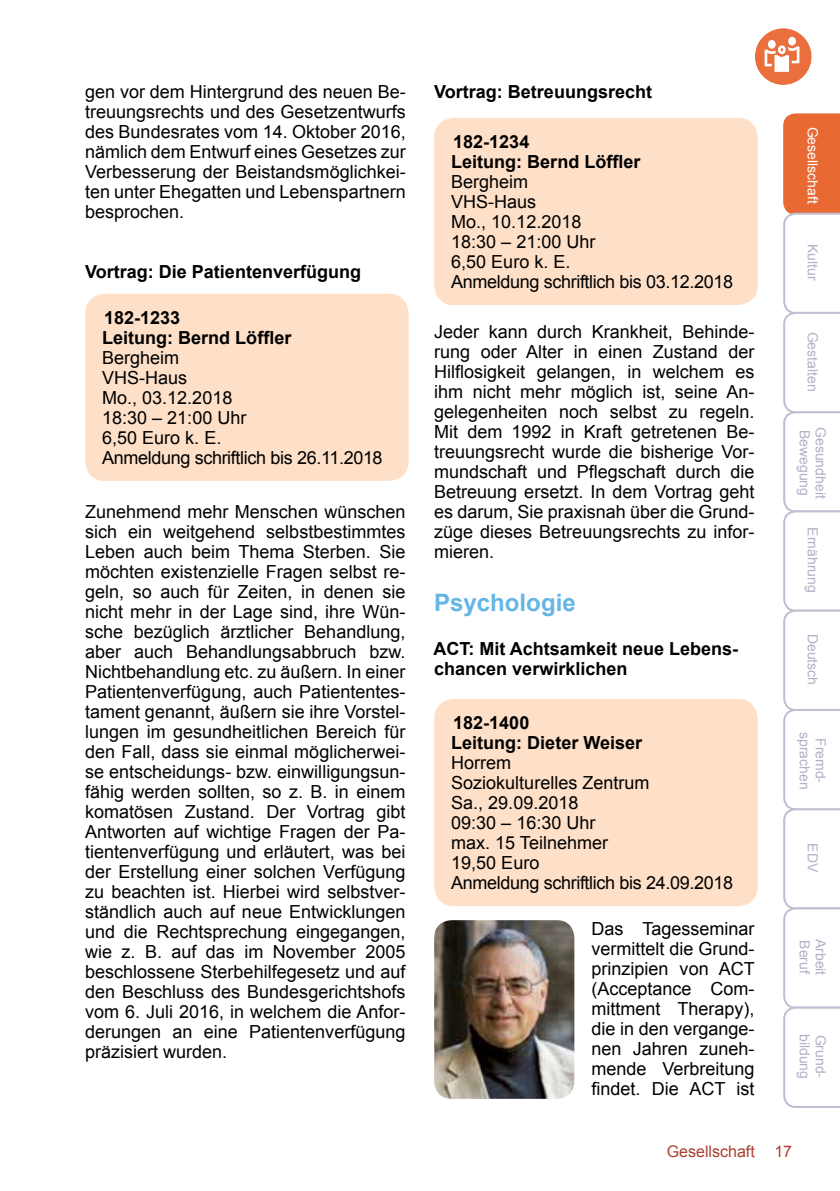
<style>
.page{position:relative;width:840px;height:1191px;background:#fff}
.page>*{position:absolute;margin:0;border:0;box-sizing:border-box;transform-origin:0 0}
.t1{font:700 24px "Arial";color:#65b6e5}
.t2{font:18px/20px "Arial";color:#000;text-align:justify}
.t3{font:700 18px/20px "Arial";color:#000}
.t4{font:16px "Arial";color:#ab4232}
.t5{font:14px/16px "Arial";color:#b0b2c7;text-align:center}
.t6{font:14px "Arial";color:#fff}
</style>
<div class="page">
<div style="left:754px;top:28px;width:57px;height:57px;background:#ea6f3d;border-radius:50%"></div>
<div style="left:767px;top:40px;width:8px;height:9px;background:#fff;border-radius:50%"></div>
<svg style="left:787px;top:37px;width:8px;height:9px"></svg>
<svg style="left:764px;top:45px;width:35px;height:27px"></svg>
<svg style="left:783px;top:113px;width:56px;height:995px"></svg>
<div style="left:85px;top:294px;width:323px;height:187px;background:#fedfc7;border-radius:20px"></div>
<div style="left:434px;top:118px;width:323px;height:187px;background:#fedfc7;border-radius:20px"></div>
<div style="left:434px;top:699px;width:323px;height:207px;background:#fedfc7;border-radius:20px"></div>
<img style="left:434px;top:920px;width:140px;height:178px">
<p class="t2" style="left:85px;top:82px;width:322px">gen vor dem Hintergrund des neuen Be&shy;treuungsrechts und des Gesetzentwurfs des Bundesrates vom 14. Oktober 2016, nämlich dem Entwurf eines Gesetzes zur Verbesserung der Beistandsmöglichkei&shy;ten unter Ehegatten und Lebenspartnern besprochen.</p>
<p class="t3" style="left:85px;top:262px;width:277px">Vortrag: Die Patientenverfügung</p>
<p class="t3" style="left:102px;top:308px;width:191px">182-1233<br>Leitung: Bernd Löffler</p>
<p class="t2" style="left:102px;top:347px;width:282px;text-align:left">Bergheim<br>VHS-Haus<br>Mo., 03.12.2018<br>18:30 – 21:00 Uhr<br>6,50 Euro k. E.<br>Anmeldung schriftlich bis 26.11.2018</p>
<p class="t2" style="left:85px;top:502px;width:322px">Zunehmend mehr Menschen wünschen sich ein weitgehend selbstbestimmtes Leben auch beim Thema Sterben. Sie möchten existenzielle Fragen selbst re&shy;geln, so auch für Zeiten, in denen sie nicht mehr in der Lage sind, ihre Wün&shy;sche bezüglich ärztlicher Behandlung, aber auch Behandlungsabbruch bzw.<br>Nichtbehandlung etc. zu äußern. In einer Patientenverfügung, auch Patiententes&shy;tament genannt, äußern sie ihre Vorstel&shy;lungen im gesundheitlichen Bereich für den Fall, dass sie einmal möglicherwei&shy;se entscheidungs- bzw. einwilligungsun&shy;fähig werden sollten, so z. B. in einem komatösen Zustand. Der Vortrag gibt Antworten auf wichtige Fragen der Pa&shy;tientenverfügung und erläutert, was bei der Erstellung einer solchen Verfügung zu beachten ist. Hierbei wird selbstver&shy;ständlich auch auf neue Entwicklungen und die Rechtsprechung eingegangen, wie z. B. auf das im November 2005 beschlossene Sterbehilfegesetz und auf den Beschluss des Bundesgerichtshofs vom 6. Juli 2016, in welchem die Anfor&shy;derungen an eine Patientenverfügung präzisiert wurden.</p>
<p class="t3" style="left:434px;top:82px;width:219px">Vortrag: Betreuungsrecht</p>
<p class="t3" style="left:451px;top:132px;width:191px">182-1234<br>Leitung: Bernd Löffler</p>
<p class="t2" style="left:451px;top:172px;width:283px;text-align:left">Bergheim<br>VHS-Haus<br>Mo., 10.12.2018<br>18:30 – 21:00 Uhr<br>6,50 Euro k. E.<br>Anmeldung schriftlich bis 03.12.2018</p>
<p class="t2" style="left:434px;top:322px;width:322px">Jeder kann durch Krankheit, Behinde&shy;rung oder Alter in einen Zustand der Hilflosigkeit gelangen, in welchem es ihm nicht mehr möglich ist, seine An&shy;gelegenheiten noch selbst zu regeln.<br>Mit dem 1992 in Kraft getretenen Be&shy;treuungsrecht wurde die bisherige Vor&shy;mundschaft und Pflegschaft durch die Betreuung ersetzt. In dem Vortrag geht es darum, Sie praxisnah über die Grund&shy;züge dieses Betreuungsrechts zu infor&shy;mieren.</p>
<h1 class="t1" style="left:434px;top:586px;width:143px">Psychologie</h1>
<p class="t3" style="left:433px;top:639px;width:306px">ACT: Mit Achtsamkeit neue Lebens&shy;chancen verwirklichen</p>
<p class="t3" style="left:451px;top:713px;width:192px">182-1400<br>Leitung: Dieter Weiser</p>
<p class="t2" style="left:451px;top:752px;width:283px;text-align:left">Horrem<br>Soziokulturelles Zentrum<br>Sa., 29.09.2018<br>09:30 – 16:30 Uhr<br>max. 15 Teilnehmer<br>19,50 Euro<br>Anmeldung schriftlich bis 24.09.2018</p>
<p class="t2" style="left:591px;top:918px;width:165px">Das Tagesseminar vermittelt die Grund&shy;prinzipien von ACT (Acceptance Com&shy;mittment Therapy), die in den vergange&shy;nen Jahren zuneh&shy;mende Verbreitung findet. Die ACT ist</p>
<p class="t6" style="left:821px;top:126px;width:79px;rotate:90deg">Gesellschaft</p>
<p class="t5" style="left:820px;top:244px;width:38px;rotate:90deg">Kultur</p>
<p class="t5" style="left:820px;top:331px;width:61px;rotate:90deg">Gestalten</p>
<p class="t5" style="left:812px;top:430px;width:68px;rotate:90deg">Bewegung</p>
<p class="t5" style="left:828px;top:427px;width:73px;rotate:90deg">Gesundheit</p>
<p class="t5" style="left:820px;top:527px;width:67px;rotate:90deg">Ernährung</p>
<p class="t5" style="left:820px;top:633px;width:53px;rotate:90deg">Deutsch</p>
<p class="t5" style="left:828px;top:731px;width:59px;rotate:90deg">Fremd&shy;sprachen</p>
<p class="t5" style="left:820px;top:843px;width:30px;rotate:90deg">EDV</p>
<p class="t5" style="left:812px;top:940px;width:35px;rotate:90deg">Beruf</p>
<p class="t5" style="left:828px;top:938px;width:38px;rotate:90deg">Arbeit</p>
<p class="t5" style="left:812px;top:1033px;width:47px;rotate:90deg">bildung</p>
<p class="t5" style="left:828px;top:1034px;width:45px;rotate:90deg">Grund-</p>
<p class="t4" style="left:666px;top:1140px;width:127px">Gesellschaft 17</p>
</div>
